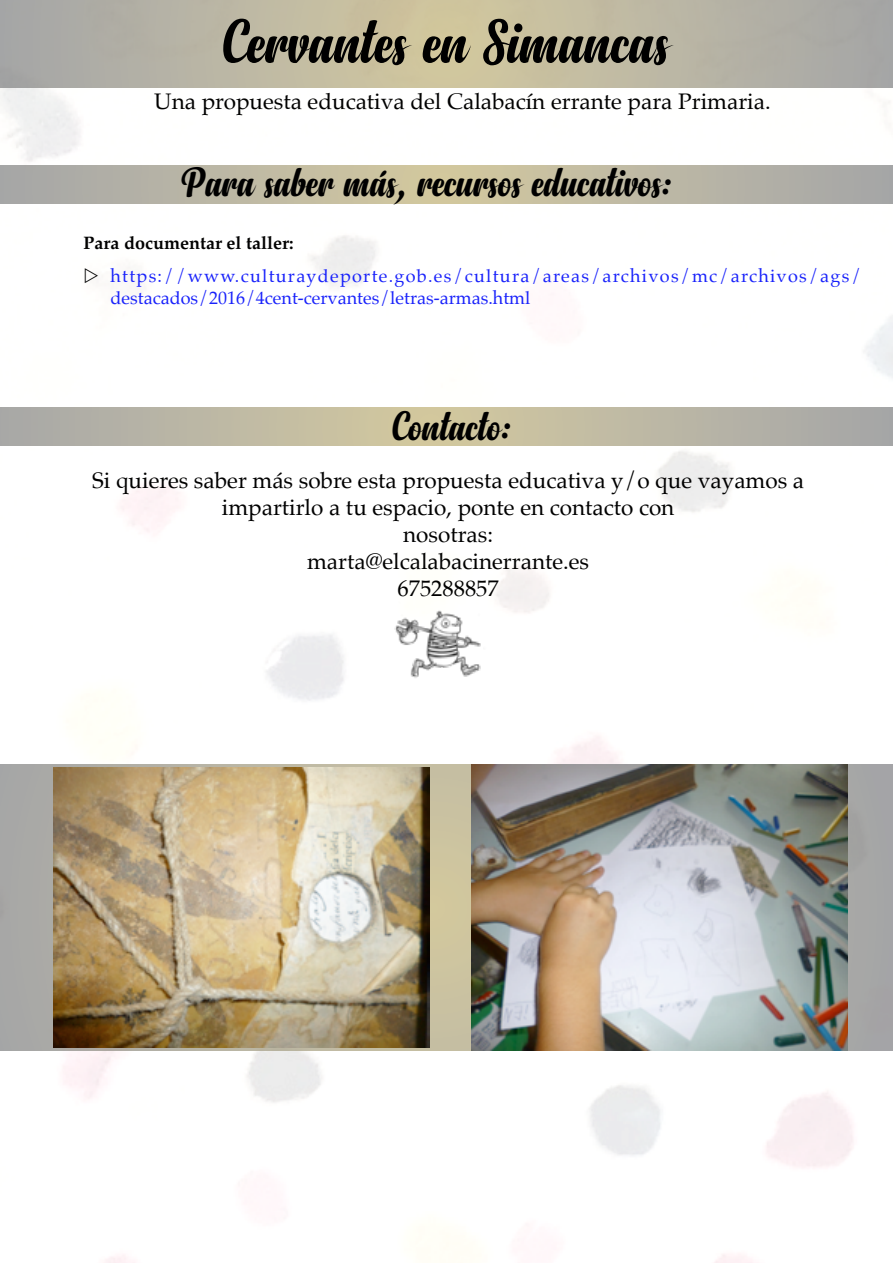
<style>
.page{position:relative;width:893px;height:1263px;background:#fff}
.page>*{position:absolute;margin:0;border:0;box-sizing:border-box;transform-origin:0 0}
.t1{font:63px "Anydore";color:#000}
.t2{font:42px "Anydore";color:#000}
.t3{font:22.5px/27px "Palatino";color:#000;text-align:center}
.t4{font:18px/21.6px "Palatino";letter-spacing:.07em;color:#1922fb}
.t5{font:700 18px "Palatino";color:#000}
</style>
<div class="page">
<img style="left:0;top:87px;width:893px;height:1176px">
<svg style="left:0;top:166px;width:892px;height:38px;background:#bbb7a3"></svg>
<svg style="left:0;top:408px;width:892px;height:37px;background:#bcb7a3"></svg>
<div style="left:875px;top:670px;width:17px;height:108px;background:#fff"></div>
<svg style="left:0;top:0;width:892px;height:87px;background:#bbb6a2"></svg>
<svg style="left:0;top:764px;width:892px;height:286px;background:#b1aea2"></svg>
<img style="left:53px;top:768px;width:377px;height:279px">
<img style="left:471px;top:764px;width:377px;height:286px">
<img style="left:387px;top:579px;width:115px;height:110px">
<svg style="left:892px;top:124px;width:1px;height:435px"></svg>
<svg style="left:892px;top:0;width:1px;height:87px"></svg>
<svg style="left:85px;top:268px;width:13px;height:15px"></svg>
<h1 class="t1" style="left:224px;top:4px;width:447px">Cervantes en Simancas</h1>
<p class="t3" style="left:154px;top:88px;width:618px">Una propuesta educativa del Calabacín errante para Primaria.</p>
<h2 class="t2" style="left:183px;top:157px;width:491px">Para saber más, recursos educativos:</h2>
<p class="t5" style="left:84px;top:227px;width:211px">Para documentar el taller:</p>
<p class="t4" style="left:111px;top:265px;width:753px">https://www.culturaydeporte.gob.es/cultura/areas/archivos/mc/archivos/ags/ destacados/2016/4cent-cervantes/letras-armas.html</p>
<h2 class="t2" style="left:394px;top:401px;width:120px">Contacto:</h2>
<p class="t3" style="left:92px;top:467px;width:714px">Si quieres saber más sobre esta propuesta educativa y/o que vayamos a impartirlo a tu espacio, ponte en contacto con<br>nosotras:<br>marta@elcalabacinerrante.es<br>675288857</p>
</div>
